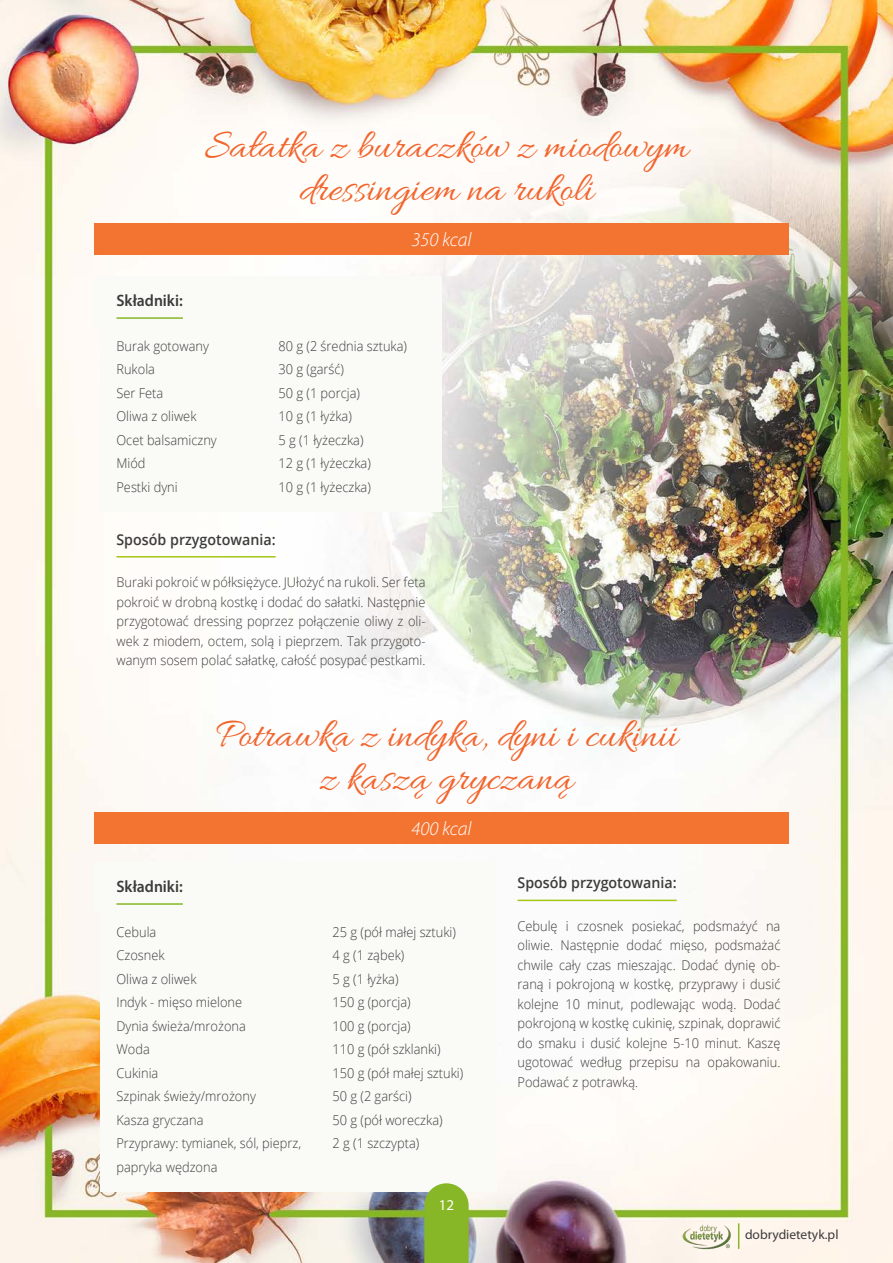
<style>
.page{position:relative;width:893px;height:1263px;background:#fff}
.page>*{position:absolute;margin:0;border:0;box-sizing:border-box;transform-origin:0 0}
.t1{font:42px/43.5px "Allura";color:#f2652d;text-align:center}
.t2{font:italic 300 19.5px "Myriad Pro";color:#fff}
.t3{font:600 16.5px "Myriad Pro";color:#3c3c3b;scale:.95 1}
.t4{font:600 15px "Open Sans";color:#3c3c3b;scale:.95 1}
.t5{font:15px "Myriad Pro";color:#fff}
.t6{font:300 13.5px/19.5px "Open Sans";color:#3c3c3b;text-align:justify;scale:.95 1}
.t7{font:13.5px "Myriad Pro";color:#3c3c3b}
</style>
<div class="page">
<img style="left:0;top:0;width:893px;height:1263px">
<div style="left:94px;top:277px;width:348px;height:235px;background:#fafbf6"></div>
<hr style="left:116px;top:556px;width:160px;height:1px;background:#a4c615">
<div style="left:94px;top:223px;width:695px;height:31px;background:#f37431"></div>
<hr style="left:518px;top:900px;width:159px;height:1px;background:#a4c615">
<div style="left:94px;top:812px;width:695px;height:31px;background:#f37431"></div>
<img style="left:680px;top:1222px;width:54px;height:29px">
<svg style="left:738px;top:1223px;width:1px;height:26px"></svg>
<svg style="left:94px;top:863px;width:402px;height:400px"></svg>
<h1 class="t1" style="left:205px;top:127px;width:485px">Sałatka z buraczków z miodowym dressingiem na rukoli</h1>
<h2 class="t2" style="left:411px;top:228px;width:62px">350 kcal</h2>
<p class="t3" style="left:116px;top:290px;width:71px">Składniki:</p>
<p class="t6" style="left:116px;top:336px;width:99px">Burak gotowany</p>
<p class="t6" style="left:278px;top:336px;width:137px">80 g (2 średnia sztuka)</p>
<p class="t6" style="left:116px;top:359px;width:42px">Rukola</p>
<p class="t6" style="left:278px;top:359px;width:71px">30 g (garść)</p>
<p class="t6" style="left:116px;top:383px;width:51px">Ser Feta</p>
<p class="t6" style="left:278px;top:383px;width:87px">50 g (1 porcja)</p>
<p class="t6" style="left:116px;top:406px;width:86px">Oliwa z oliwek</p>
<p class="t6" style="left:278px;top:406px;width:79px">10 g (1 łyżka)</p>
<p class="t6" style="left:116px;top:430px;width:107px">Ocet balsamiczny</p>
<p class="t6" style="left:278px;top:430px;width:91px">5 g (1 łyżeczka)</p>
<p class="t6" style="left:116px;top:453px;width:32px">Miód</p>
<p class="t6" style="left:278px;top:453px;width:99px">12 g (1 łyżeczka)</p>
<p class="t6" style="left:116px;top:477px;width:66px">Pestki dyni</p>
<p class="t6" style="left:278px;top:477px;width:99px">10 g (1 łyżeczka)</p>
<p class="t4" style="left:116px;top:529px;width:169px">Sposób przygotowania:</p>
<p class="t6" style="left:116px;top:572px;width:327px">Buraki pokroić w półksiężyce. JUłożyć na rukoli. Ser feta pokroić w drobną kostkę i dodać do sałatki. Następnie przygotować dressing poprzez połączenie oliwy z oli&shy;wek z miodem, octem, solą i pieprzem. Tak przygoto&shy;wanym sosem polać sałatkę, całość posypać pestkami.</p>
<h1 class="t1" style="left:215px;top:716px;width:464px">Potrawka z indyka, dyni i cukinii z kaszą gryczaną</h1>
<h2 class="t2" style="left:411px;top:817px;width:62px">400 kcal</h2>
<p class="t3" style="left:116px;top:876px;width:71px">Składniki:</p>
<p class="t6" style="left:116px;top:922px;width:43px">Cebula</p>
<p class="t6" style="left:332px;top:922px;width:132px">25 g (pół małej sztuki)</p>
<p class="t6" style="left:116px;top:945px;width:52px">Czosnek</p>
<p class="t6" style="left:332px;top:945px;width:77px">4 g (1 ząbek)</p>
<p class="t6" style="left:116px;top:969px;width:86px">Oliwa z oliwek</p>
<p class="t6" style="left:332px;top:969px;width:71px">5 g (1 łyżka)</p>
<p class="t6" style="left:116px;top:992px;width:134px">Indyk - mięso mielone</p>
<p class="t6" style="left:332px;top:992px;width:84px">150 g (porcja)</p>
<p class="t6" style="left:116px;top:1016px;width:138px">Dynia świeża/mrożona</p>
<p class="t6" style="left:332px;top:1016px;width:84px">100 g (porcja)</p>
<p class="t6" style="left:116px;top:1039px;width:37px">Woda</p>
<p class="t6" style="left:332px;top:1039px;width:115px">110 g (pół szklanki)</p>
<p class="t6" style="left:116px;top:1063px;width:46px">Cukinia</p>
<p class="t6" style="left:332px;top:1063px;width:139px">150 g (pół małej sztuki)</p>
<p class="t6" style="left:116px;top:1086px;width:148px">Szpinak świeży/mrożony</p>
<p class="t6" style="left:332px;top:1086px;width:85px">50 g (2 garści)</p>
<p class="t6" style="left:116px;top:1110px;width:93px">Kasza gryczana</p>
<p class="t6" style="left:332px;top:1110px;width:118px">50 g (pół woreczka)</p>
<p class="t6" style="left:116px;top:1133px;width:196px">Przyprawy: tymianek, sól, pieprz,</p>
<p class="t6" style="left:332px;top:1133px;width:93px">2 g (1 szczypta)</p>
<p class="t6" style="left:116px;top:1157px;width:108px">papryka wędzona</p>
<p class="t5" style="left:439px;top:1195px;width:17px">12</p>
<p class="t4" style="left:518px;top:873px;width:169px">Sposób przygotowania:</p>
<p class="t6" style="left:518px;top:916px;width:278px">Cebulę i czosnek posiekać, podsmażyć na oliwie. Następnie dodać mięso, podsmażać chwile cały czas mieszając. Dodać dynię ob&shy;raną i pokrojoną w kostkę, przyprawy i dusić kolejne 10 minut, podlewając wodą. Dodać pokrojoną w kostkę cukinię, szpinak, doprawić do smaku i dusić kolejne 5-10 minut. Kaszę ugotować według przepisu na opakowaniu.<br>Podawać z potrawką.</p>
<p class="t7" style="left:745px;top:1226px;width:95px">dobrydietetyk.pl</p>
</div>
